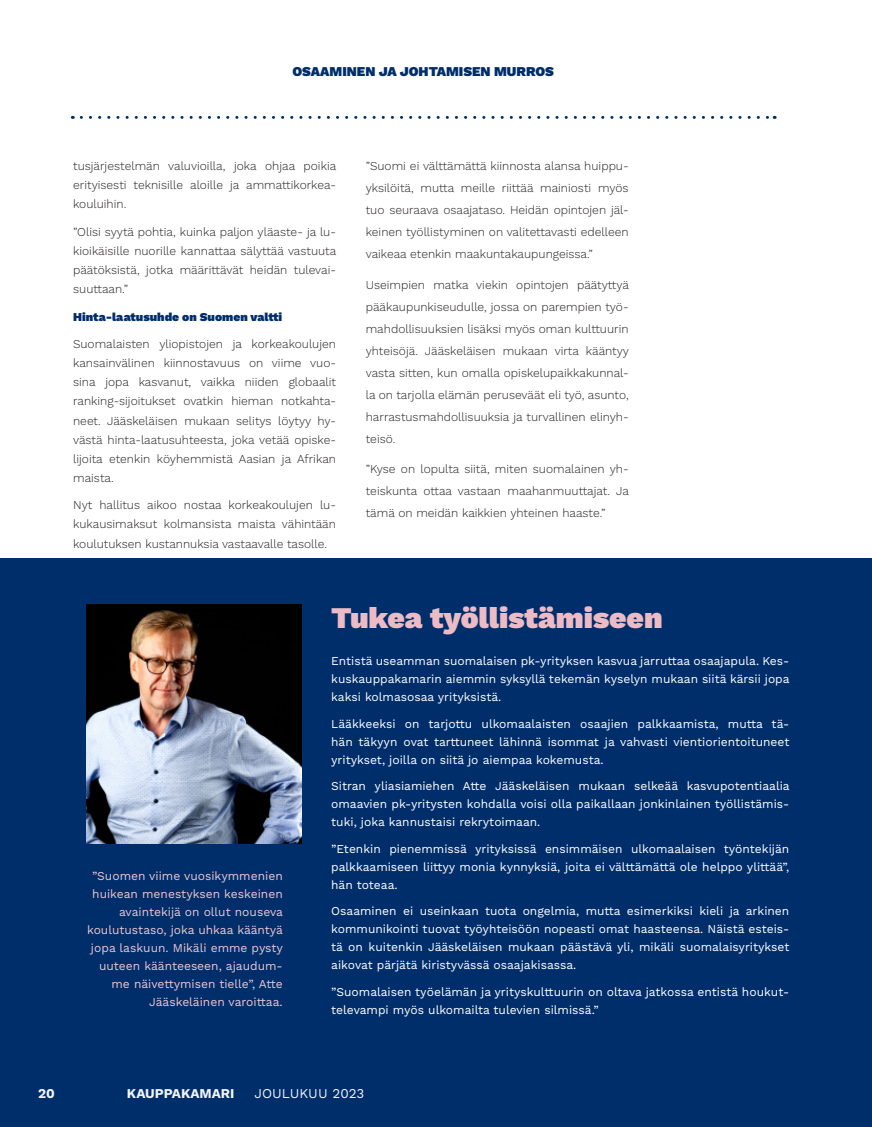
<style>
.page{position:relative;width:872px;height:1127px;background:#fff}
.page>*{position:absolute;margin:0;border:0;box-sizing:border-box;transform-origin:0 0}
.kainalojutun_otsikko{font:900 30px "Work Sans";color:#ecbbc5}
.headertunniste_sininen{font:900 13.5px "Work Sans";color:#002e6b}
.t1{font:700 13.5px "Work Sans";color:#f1f3f7}
.t2{font:13.5px "Work Sans";color:#f1f3f7}
.leipis{font:300 12px/19px "Work Sans";color:#231f20;text-align:justify}
.leipis_regular_väripinnan_päälle{font:12px/18px "Work Sans";color:#fff;text-align:justify}
.leipis_regular_väripinnan_päälle-2{font:12px/18px "Work Sans";color:#f0c5d0;text-align:right}
.leipis-2{font:900 12px "Work Sans";color:#002e6b}
</style>
<div class="page">
<svg style="left:81px;top:116px;width:694px;height:3px"></svg>
<div style="left:0;top:558px;width:872px;height:569px;background:#002e6b"></div>
<img style="left:86px;top:605px;width:216px;height:238px">
<p class="headertunniste_sininen" style="left:292px;top:64px;width:263px">OSAAMINEN JA JOHTAMISEN MURROS</p>
<p class="leipis" style="left:73px;top:157px;width:265px">tusjärjestelmän valuvioilla, joka ohjaa poikia erityisesti teknisille aloille ja ammattikorkea&shy;kouluihin.</p>
<p class="leipis" style="left:73px;top:223px;width:265px">”Olisi syytä pohtia, kuinka paljon yläaste- ja lu&shy;kioikäisille nuorille kannattaa sälyttää vastuuta päätöksistä, jotka määrittävät heidän tulevai&shy;suuttaan.”</p>
<p class="leipis-2" style="left:73px;top:310px;width:211px">Hinta-laatusuhde on Suomen valtti</p>
<p class="leipis" style="left:73px;top:335px;width:264px">Suomalaisten yliopistojen ja korkeakoulujen kansainvälinen kiinnostavuus on viime vuo&shy;sina jopa kasvanut, vaikka niiden globaalit ranking-sijoitukset ovatkin hieman notkahta&shy;neet. Jääskeläisen mukaan selitys löytyy hy&shy;västä hinta-laatusuhteesta, joka vetää opiske&shy;lijoita etenkin köyhemmistä Aasian ja Afrikan maista.</p>
<p class="leipis" style="left:73px;top:496px;width:264px">Nyt hallitus aikoo nostaa korkeakoulujen lu&shy;kukausimaksut kolmansista maista vähintään koulutuksen kustannuksia vastaavalle tasolle.</p>
<p class="leipis" style="left:366px;top:155px;width:264px;line-height:22px">”Suomi ei välttämättä kiinnosta alansa huippu&shy;yksilöitä, mutta meille riittää mainiosti myös tuo seuraava osaajataso. Heidän opintojen jäl&shy;keinen työllistyminen on valitettavasti edelleen vaikeaa etenkin maakuntakaupungeissa.”</p>
<p class="leipis" style="left:366px;top:274px;width:265px;line-height:22px">Useimpien matka viekin opintojen päätyttyä pääkaupunkiseudulle, jossa on parempien työ&shy;mahdollisuuksien lisäksi myös oman kulttuurin yhteisöjä. Jääskeläisen mukaan virta kääntyy vasta sitten, kun omalla opiskelupaikkakunnal&shy;la on tarjolla elämän peruseväät eli työ, asunto, harrastusmahdollisuuksia ja turvallinen elinyh&shy;teisö.</p>
<p class="leipis" style="left:366px;top:458px;width:265px;line-height:22px">”Kyse on lopulta siitä, miten suomalainen yh&shy;teiskunta ottaa vastaan maahanmuuttajat. Ja tämä on meidän kaikkien yhteinen haaste.”</p>
<p class="leipis_regular_väripinnan_päälle-2" style="left:87px;top:868px;width:197px">”Suomen viime vuosikymmenien huikean menestyksen keskeinen avaintekijä on ollut nouseva koulutustaso, joka uhkaa kääntyä jopa laskuun. Mikäli emme pysty uuteen käänteeseen, ajaudum&shy;me näivettymisen tielle”, Atte<br>Jääskeläinen varoittaa.</p>
<p class="kainalojutun_otsikko" style="left:331px;top:600px;width:333px">Tukea työllistämiseen</p>
<p class="leipis_regular_väripinnan_päälle" style="left:331px;top:652px;width:460px">Entistä useamman suomalaisen pk-yrityksen kasvua jarruttaa osaajapula. Kes&shy;kuskauppakamarin aiemmin syksyllä tekemän kyselyn mukaan siitä kärsii jopa kaksi kolmasosaa yrityksistä.</p>
<p class="leipis_regular_väripinnan_päälle" style="left:331px;top:715px;width:459px">Lääkkeeksi on tarjottu ulkomaalaisten osaajien palkkaamista, mutta tä&shy;hän täkyyn ovat tarttuneet lähinnä isommat ja vahvasti vientiorientoituneet yritykset, joilla on siitä jo aiempaa kokemusta.</p>
<p class="leipis_regular_väripinnan_päälle" style="left:331px;top:777px;width:460px">Sitran yliasiamiehen Atte Jääskeläisen mukaan selkeää kasvupotentiaalia omaavien pk-yritysten kohdalla voisi olla paikallaan jonkinlainen työllistämis&shy;tuki, joka kannustaisi rekrytoimaan.</p>
<p class="leipis_regular_väripinnan_päälle" style="left:331px;top:840px;width:459px">”Etenkin pienemmissä yrityksissä ensimmäisen ulkomaalaisen työntekijän palkkaamiseen liittyy monia kynnyksiä, joita ei välttämättä ole helppo ylittää”, hän toteaa.</p>
<p class="leipis_regular_väripinnan_päälle" style="left:331px;top:902px;width:459px">Osaaminen ei useinkaan tuota ongelmia, mutta esimerkiksi kieli ja arkinen kommunikointi tuovat työyhteisöön nopeasti omat haasteensa. Näistä esteis&shy;tä on kuitenkin Jääskeläisen mukaan päästävä yli, mikäli suomalaisyritykset aikovat pärjätä kiristyvässä osaajakisassa.</p>
<p class="leipis_regular_väripinnan_päälle" style="left:331px;top:983px;width:459px">”Suomalaisen työelämän ja yrityskulttuurin on oltava jatkossa entistä houkut&shy;televampi myös ulkomailta tulevien silmissä.”</p>
<p class="t1" style="left:38px;top:1086px;width:18px">20</p>
<p class="t1" style="left:127px;top:1086px;width:109px">KAUPPAKAMARI</p>
<p class="t2" style="left:254px;top:1086px;width:112px">JOULUKUU 2023</p>
</div>
